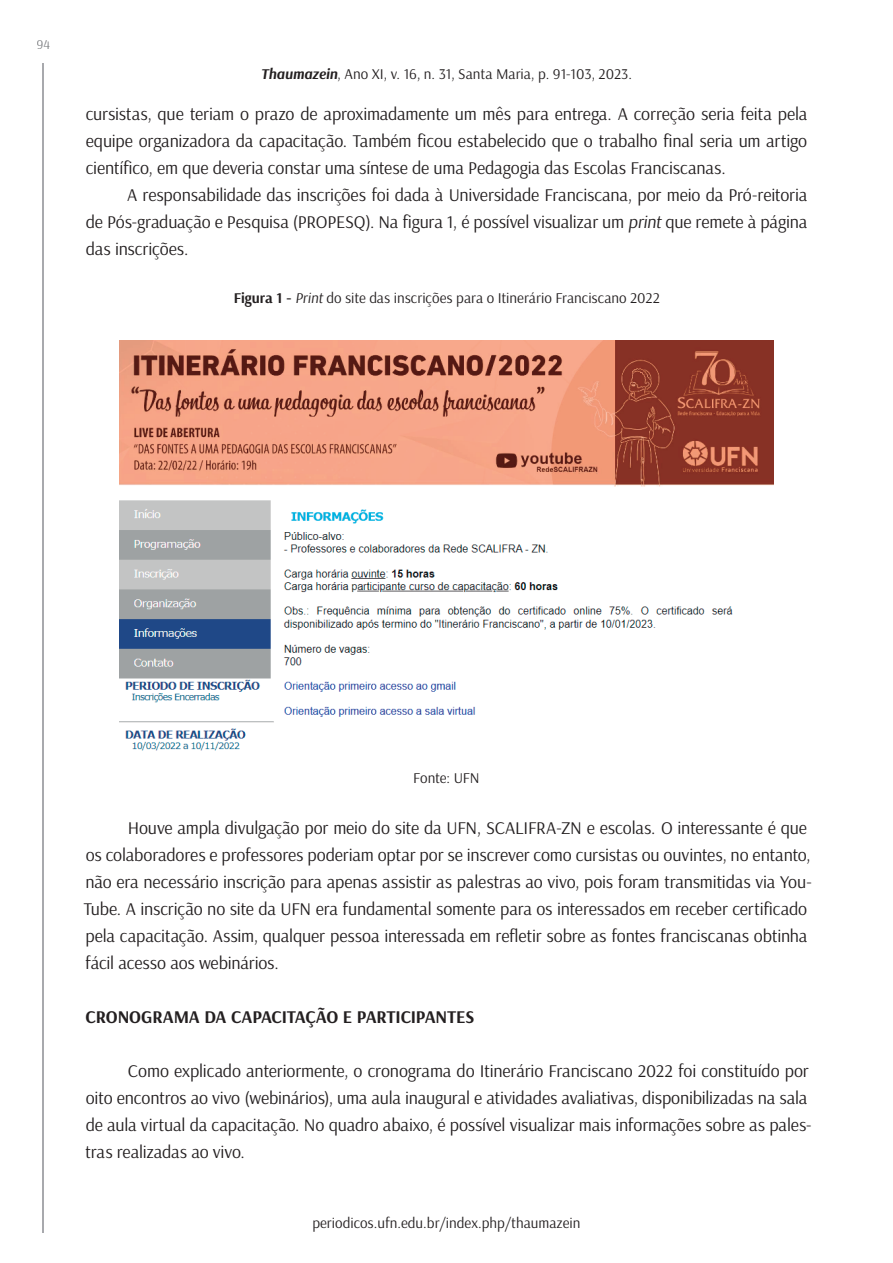
<style>
.page{position:relative;width:893px;height:1263px;background:#fff}
.page>*{position:absolute;margin:0;border:0;box-sizing:border-box;transform-origin:0 0}
.t1{font:18px/27px "Arsenal";letter-spacing:-.01em;color:#231f20;text-align:justify}
.t2{font:700 18px "Arsenal";letter-spacing:-.01em;color:#231f20}
.t3{font:15px "Arsenal";color:#231f20}
.t4{font:13.5px "Arsenal";color:#808285}
.s1{font-weight:700;font-style:italic}
.s2{font-style:italic}
.s3{font-weight:700}
</style>
<div class="page">
<hr style="left:43px;top:64px;width:1px;height:1169px;background:#a8a9ad">
<img style="left:120px;top:341px;width:653px;height:410px">
<p class="t4" style="left:36px;top:36px;width:15px">94</p>
<p class="t3" style="left:261px;top:65px;width:373px"><span class="s1">Thaumazein</span>, Ano XI, v. 16, n. 31, Santa Maria, p. 91-103, 2023.</p>
<p class="t1" style="left:86px;top:100px;width:723px">cursistas, que teriam o prazo de aproximadamente um mês para entrega. A correção seria feita pela equipe organizadora da capacitação. Também ficou estabelecido que o trabalho final seria um artigo científico, em que deveria constar uma síntese de uma Pedagogia das Escolas Franciscanas.</p>
<p class="t1" style="left:86px;top:181px;width:723px;text-indent:41px">A responsabilidade das inscrições foi dada à Universidade Franciscana, por meio da Pró-reitoria de Pós-graduação e Pesquisa (PROPESQ). Na figura 1, é possível visualizar um <span class="s2">print</span> que remete à página das inscrições.</p>
<p class="t3" style="left:234px;top:289px;width:428px"><span class="s3">Figura 1 -</span> <span class="s2">Print</span> do site das inscrições para o Itinerário Franciscano 2022</p>
<p class="t3" style="left:413px;top:769px;width:68px">Fonte: UFN</p>
<p class="t1" style="left:84px;top:814px;width:729px;text-align:left;text-indent:44px">Houve ampla divulgação por meio do site da UFN, SCALIFRA-ZN e escolas. O interessante é que os colaboradores e professores poderiam optar por se inscrever como cursistas ou ouvintes, no entanto, não era necessário inscrição para apenas assistir as palestras ao vivo, pois foram transmitidas via You-Tube. A inscrição no site da UFN era fundamental somente para os interessados em receber certificado pela capacitação. Assim, qualquer pessoa interessada em refletir sobre as fontes franciscanas obtinha fácil acesso aos webinários.</p>
<p class="t2" style="left:86px;top:1006px;width:390px">CRONOGRAMA DA CAPACITAÇÃO E PARTICIPANTES</p>
<p class="t1" style="left:85px;top:1057px;width:728px;text-align:left;text-indent:43px">Como explicado anteriormente, o cronograma do Itinerário Franciscano 2022 foi constituído por oito encontros ao vivo (webinários), uma aula inaugural e atividades avaliativas, disponibilizadas na sala de aula virtual da capacitação. No quadro abaixo, é possível visualizar mais informações sobre as pales&shy;tras realizadas ao vivo.</p>
<p class="t3" style="left:312px;top:1214px;width:270px">periodicos.ufn.edu.br/index.php/thaumazein</p>
</div>
